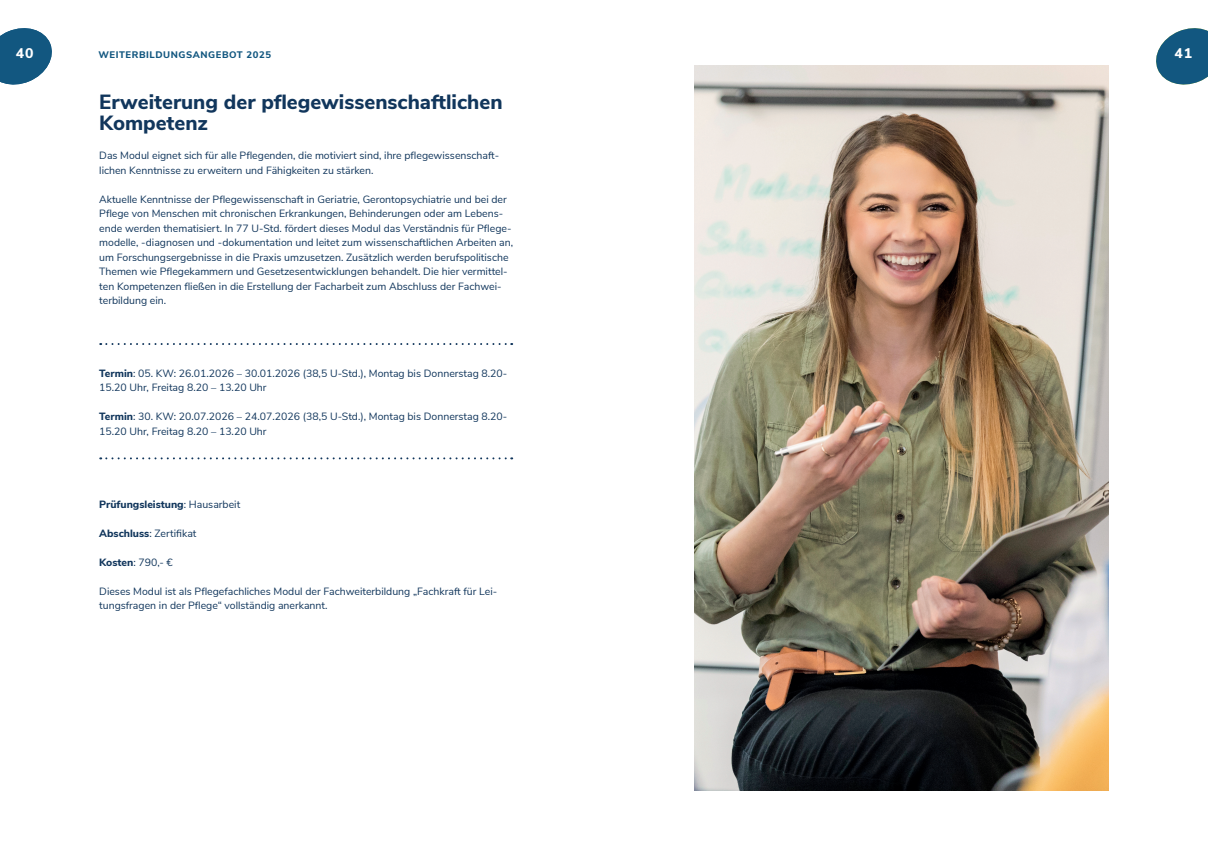
<style>
.page{position:relative;width:1208px;height:859px;background:#fff}
.page>*{position:absolute;margin:0;border:0;box-sizing:border-box;transform-origin:0 0}
.Inhaltsverzeichnis_Fort-_Weiterbildungen{font:800 20.5px/21.8px "Nunito Sans";color:#11365c}
.t1{font:800 14px "Nunito Sans";color:#fff}
.Fließtext_dunkelblau{font:10.5px/14.5px "Nunito Sans";color:#11365c}
.Fließtext_dunkelblau-2{font:800 10.5px "Nunito Sans";color:#11365c}
.Kolumnentitel_5_ANFANG{font:800 9.5px "Nunito Sans";letter-spacing:.06em;color:#125780}
.s1{font-weight:800}
.s2{font-weight:400}
</style>
<div class="page">
<svg style="left:0;top:28px;width:52px;height:57px"></svg>
<svg style="left:1156px;top:28px;width:52px;height:57px"></svg>
<svg style="left:100px;top:343px;width:412px;height:2px"></svg>
<svg style="left:100px;top:457px;width:412px;height:2px"></svg>
<img style="left:694px;top:65px;width:414px;height:725px">
<h2 class="t1" style="left:16px;top:43px;width:19px">40</h2>
<p class="Kolumnentitel_5_ANFANG" style="left:98px;top:48px;width:174px">WEITERBILDUNGSANGEBOT 2025</p>
<h2 class="t1" style="left:1174px;top:43px;width:19px">41</h2>
<p class="Inhaltsverzeichnis_Fort-_Weiterbildungen" style="left:99px;top:90px;width:405px">Erweiterung der pflegewissenschaftlichen<br>Kompetenz</p>
<p class="Fließtext_dunkelblau" style="left:99px;top:148px;width:401px">Das Modul eignet sich für alle Pflegenden, die motiviert sind, ihre pflegewissenschaft&shy;lichen Kenntnisse zu erweitern und Fähigkeiten zu stärken.</p>
<p class="Fließtext_dunkelblau" style="left:99px;top:191px;width:415px">Aktuelle Kenntnisse der Pflegewissenschaft in Geriatrie, Gerontopsychiatrie und bei der Pflege von Menschen mit chronischen Erkrankungen, Behinderungen oder am Lebens&shy;ende werden thematisiert. In 77 U-Std. fördert dieses Modul das Verständnis für Pflege&shy;modelle, -diagnosen und -dokumentation und leitet zum wissenschaftlichen Arbeiten an, um Forschungsergebnisse in die Praxis umzusetzen. Zusätzlich werden berufspolitische Themen wie Pflegekammern und Gesetzesentwicklungen behandelt. Die hier vermittel&shy;ten Kompetenzen fließen in die Erstellung der Facharbeit zum Abschluss der Fachwei&shy;terbildung ein.</p>
<p class="Fließtext_dunkelblau" style="left:99px;top:365px;width:409px"><span class="s1">Termin</span>: 05. KW: 26.01.2026 – 30.01.2026 (38,5 U-Std.), Montag bis Donnerstag 8.20-<br>15.20 Uhr, Freitag 8.20 – 13.20 Uhr</p>
<p class="Fließtext_dunkelblau" style="left:99px;top:409px;width:409px"><span class="s1">Termin</span>: 30. KW: 20.07.2026 – 24.07.2026 (38,5 U-Std.), Montag bis Donnerstag 8.20-<br>15.20 Uhr, Freitag 8.20 – 13.20 Uhr</p>
<p class="Fließtext_dunkelblau-2" style="left:99px;top:496px;width:143px">Prüfungsleistung<span class="s2">: Hausarbeit</span></p>
<p class="Fließtext_dunkelblau" style="left:99px;top:525px;width:99px"><span class="s1">Abschluss</span>: Zertifikat</p>
<p class="Fließtext_dunkelblau" style="left:99px;top:554px;width:75px"><span class="s1">Kosten</span>: 790,- €</p>
<p class="Fließtext_dunkelblau" style="left:99px;top:583px;width:399px">Dieses Modul ist als Pflegefachliches Modul der Fachweiterbildung „Fachkraft für Lei&shy;tungsfragen in der Pflege“ vollständig anerkannt.</p>
</div>
